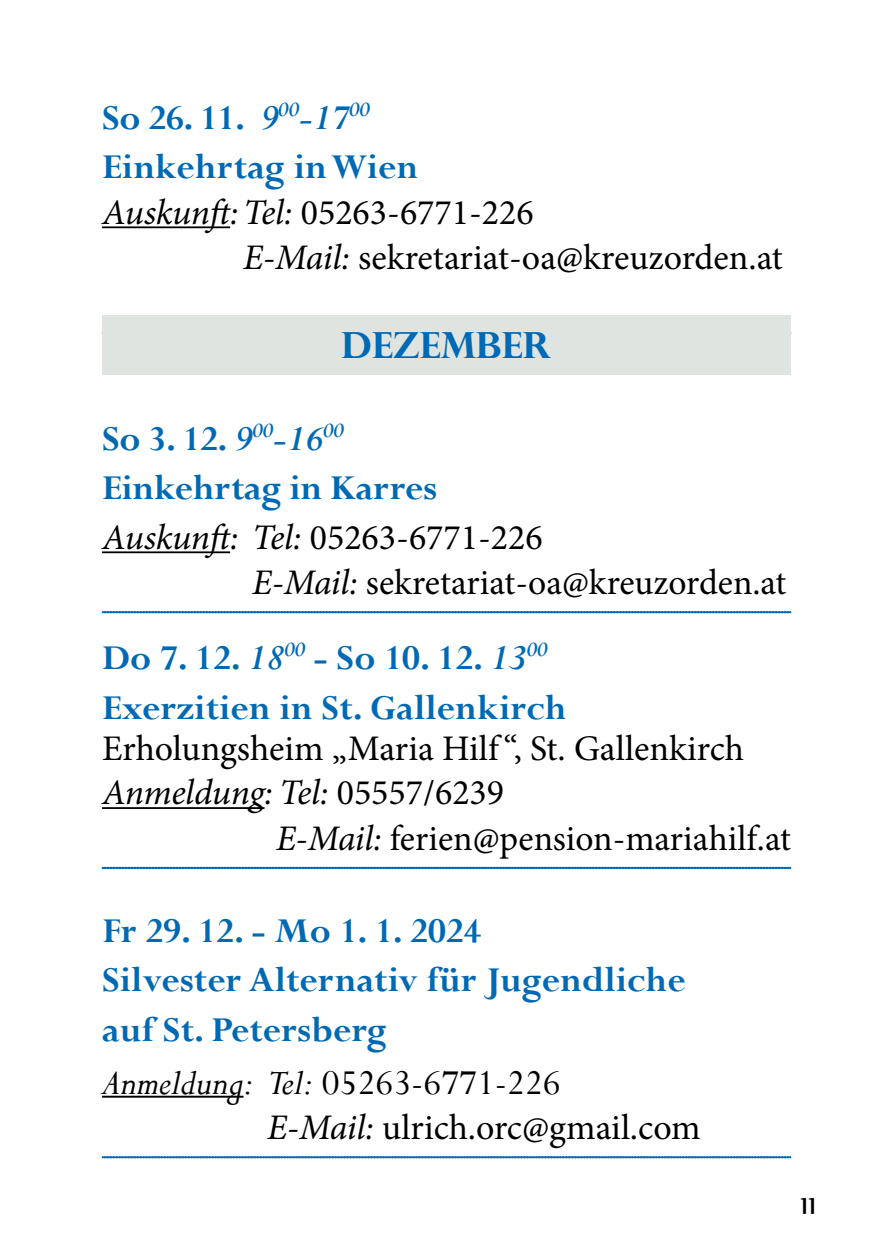
<style>
.page{position:relative;width:893px;height:1259px;background:#fff}
.page>*{position:absolute;margin:0;border:0;box-sizing:border-box;transform-origin:0 0}
.t1{font:700 39px/49.2px "Perpetua";color:#0069b4}
.t2{font:italic 39px "Perpetua";color:#000}
.t3{font:36px/45.6px "Minion Pro";color:#000}
.t4{font:italic 36px "Minion Pro";letter-spacing:-.015em;color:#000}
.t5{font:700 36px "Perpetua Titling";color:#0069b4}
.t6{font:33px "Nyala";color:#000}
.s1{font-style:italic}
.s2{font-style:normal}
</style>
<div class="page">
<hr style="left:102px;top:226px;width:128px;height:2px;background:#000">
<hr style="left:102px;top:551px;width:128px;height:2px;background:#000">
<svg style="left:102px;top:611px;width:689px;height:2px"></svg>
<hr style="left:102px;top:807px;width:162px;height:2px;background:#000">
<svg style="left:102px;top:867px;width:689px;height:1px"></svg>
<hr style="left:102px;top:1095px;width:142px;height:2px;background:#000">
<svg style="left:102px;top:1156px;width:689px;height:2px"></svg>
<div style="left:102px;top:315px;width:689px;height:60px;background:#e0e4e1"></div>
<p class="t1" style="left:102px;top:92px;width:318px">So 26. 11. <span class="s1">9</span><sup>00</sup><span class="s1">-17</span><sup>00<br></sup>Einkehrtag in Wien</p>
<p class="t3" style="left:243px;top:190px;width:541px;text-indent:-141px"><span class="s1">Auskunft:Tel:</span> 05263-6771-226<br><span class="s1">E-Mail:</span> sekretariat-oa@kreuzorden.at</p>
<p class="t5" style="left:342px;top:322px;width:186px">DEZEMBER</p>
<p class="t1" style="left:102px;top:413px;width:337px">So 3. 12. <span class="s1">9</span><sup>00</sup><span class="s1">-16</span><sup>00<br></sup>Einkehrtag in Karres</p>
<p class="t3" style="left:252px;top:514px;width:536px;text-indent:-150px"><span class="s1">Auskunft: Tel:</span> 05263-6771-226<br><span class="s1">E-Mail:</span> sekretariat-oa@kreuzorden.at</p>
<p class="t1" style="left:102px;top:633px;width:466px">Do 7. 12. <span class="s1">18</span><sup>00</sup> - So 10. 12. <span class="s1">13</span><sup>00<br></sup>Exerzitien in St. Gallenkirch</p>
<p class="t3" style="left:102px;top:726px;width:643px">Erholungsheim „Maria Hilf “, St. Gallenkirch</p>
<p class="t4" style="left:102px;top:768px;width:404px">Anmeldung: Tel: <span class="s2">05557/6239</span></p>
<p class="t3" style="left:276px;top:816px;width:516px"><span class="s1">E-Mail:</span> ferien@pension-mariahilf.at</p>
<p class="t1" style="left:102px;top:905px;width:585px">Fr 29. 12. - Mo 1. 1. 2024<br>Silvester Alternativ für Jugendliche auf St. Petersberg</p>
<p class="t2" style="left:102px;top:1058px;width:460px">Anmeldung: Tel: <span class="s2">05263-6771-226</span></p>
<p class="t3" style="left:267px;top:1105px;width:435px"><span class="s1">E-Mail:</span> ulrich.orc@gmail.com</p>
<p class="t6" style="left:800px;top:1184px;width:18px">11</p>
</div>
